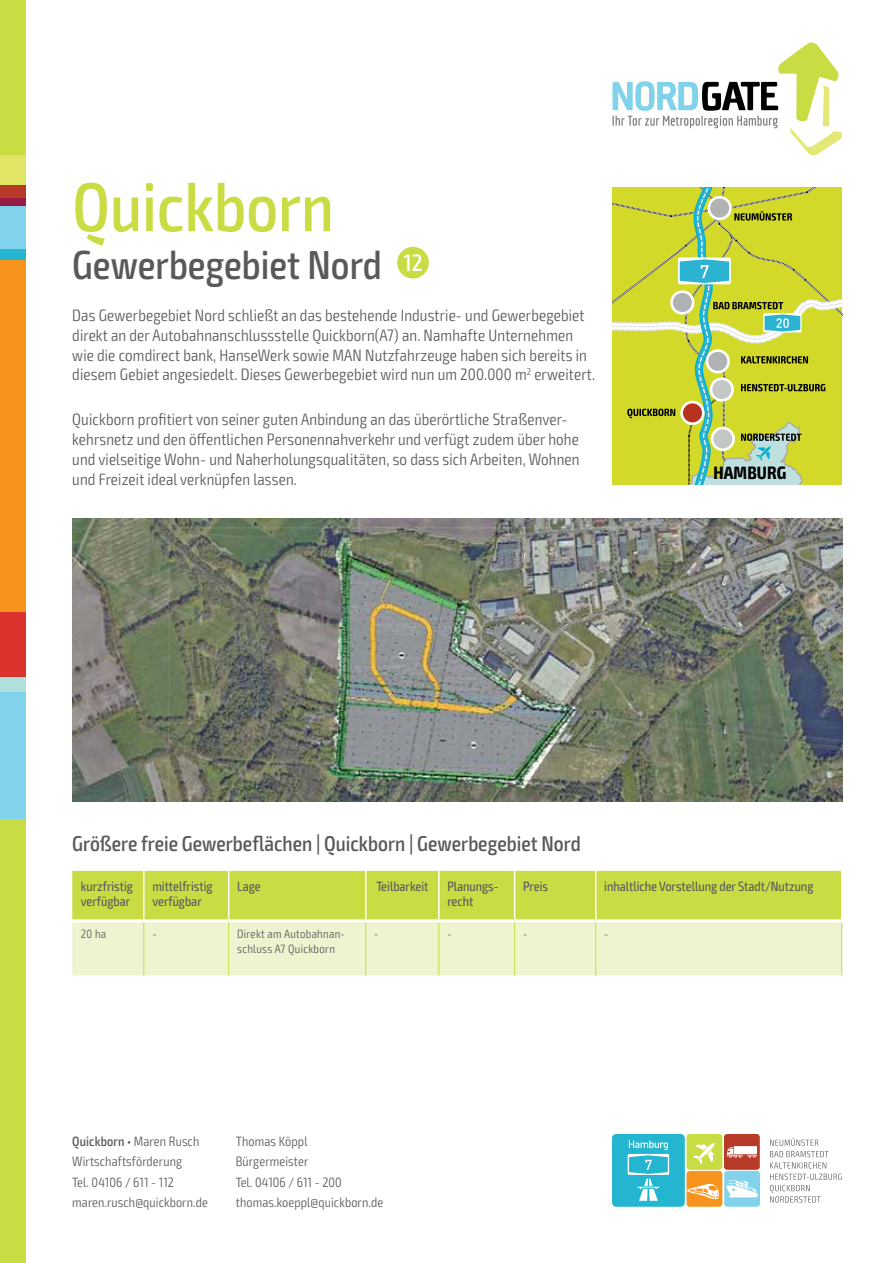
<style>
.page{position:relative;width:893px;height:1263px;background:#fff}
.page>*{position:absolute;margin:0;border:0;box-sizing:border-box;transform-origin:0 0}
.t1{font:500 condensed 69px "Exo 2";color:#cadc44}
.t2{font:500 condensed 40.5px "Exo 2";color:#58595b}
.t3{font:500 condensed 21.45px "Exo 2";color:#58595b}
.t4{font:700 condensed 17.85px "Exo 2";letter-spacing:.01em;color:#000}
.t5{font:300 condensed 16.5px/19.8px "Exo 2";letter-spacing:.01em;color:#58595b}
.t6{font:300 condensed 13.5px/20.2px "Exo 2";letter-spacing:.01em;color:#58595b}
.t7{font:condensed 13.5px/15px "Exo 2";color:#58595b}
.t8{font:300 condensed 12px/15px "Exo 2";letter-spacing:.025em;color:#58595b}
.s1{font-weight:500}
</style>
<div class="page">
<div style="left:0;top:0;width:25px;height:1263px;background:#cadc44"></div>
<div style="left:0;top:155px;width:25px;height:51px;background:#e0e566"></div>
<div style="left:0;top:186px;width:25px;height:14px;background:#b83b2a"></div>
<div style="left:0;top:257px;width:25px;height:362px;background:#f7941e"></div>
<div style="left:0;top:205px;width:25px;height:51px;background:#81d3eb"></div>
<div style="left:0;top:249px;width:25px;height:11px;background:#24b6d1"></div>
<div style="left:0;top:198px;width:25px;height:8px;background:#981b45"></div>
<div style="left:0;top:612px;width:25px;height:68px;background:#db332d"></div>
<div style="left:0;top:690px;width:25px;height:129px;background:#81d3eb"></div>
<div style="left:0;top:677px;width:25px;height:14px;background:#b0dfdc"></div>
<svg style="left:612px;top:187px;width:230px;height:298px;background:#c2d148"></svg>
<div style="left:724px;top:1134px;width:36px;height:36px;background:#b83b2a;border-radius:3px"></div>
<svg style="left:727px;top:1146px;width:30px;height:12px"></svg>
<div style="left:687px;top:1171px;width:35px;height:36px;background:#f7941e;border-radius:3px"></div>
<svg style="left:687px;top:1183px;width:32px;height:16px"></svg>
<div style="left:687px;top:1134px;width:35px;height:36px;background:#cadc44;border-radius:3px"></div>
<svg style="left:693px;top:1142px;width:22px;height:22px"></svg>
<div style="left:724px;top:1171px;width:36px;height:36px;background:#81d3eb;border-radius:3px"></div>
<svg style="left:726px;top:1180px;width:32px;height:17px"></svg>
<svg style="left:770px;top:1138px;width:72px;height:64px"></svg>
<div style="left:612px;top:1134px;width:73px;height:73px;background:#24b6d1;border-radius:4px"></div>
<div style="left:628px;top:1154px;width:41px;height:21px;background:#fff;border-radius:2px"></div>
<svg style="left:629px;top:1140px;width:39px;height:61px"></svg>
<svg style="left:612px;top:42px;width:231px;height:114px"></svg>
<div style="left:397px;top:247px;width:32px;height:31px;background:#cadc44;border-radius:50%"></div>
<img style="left:72px;top:519px;width:770px;height:282px">
<svg style="left:72px;top:871px;width:769px;height:104px;background:#dde88e"></svg>
<hr style="left:841px;top:922px;width:1px;height:53px;background:#cadc44">
<hr style="left:143px;top:922px;width:1px;height:53px;background:#cadc44">
<hr style="left:228px;top:922px;width:1px;height:53px;background:#cadc44">
<hr style="left:365px;top:922px;width:1px;height:53px;background:#cadc44">
<hr style="left:438px;top:922px;width:1px;height:53px;background:#cadc44">
<hr style="left:514px;top:922px;width:1px;height:53px;background:#cadc44">
<hr style="left:595px;top:922px;width:1px;height:53px;background:#cadc44">
<hr style="left:143px;top:871px;width:2px;height:48px;background:#fff">
<hr style="left:228px;top:871px;width:1px;height:48px;background:#fff">
<hr style="left:365px;top:871px;width:2px;height:48px;background:#fff">
<hr style="left:438px;top:871px;width:2px;height:48px;background:#fff">
<hr style="left:514px;top:871px;width:1px;height:48px;background:#fff">
<hr style="left:595px;top:871px;width:1px;height:48px;background:#fff">
<hr style="left:72px;top:919px;width:72px;height:3px;background:#fff">
<hr style="left:144px;top:919px;width:85px;height:3px;background:#fff">
<hr style="left:229px;top:919px;width:137px;height:3px;background:#fff">
<hr style="left:366px;top:919px;width:73px;height:3px;background:#fff">
<hr style="left:439px;top:919px;width:76px;height:3px;background:#fff">
<hr style="left:515px;top:919px;width:81px;height:3px;background:#fff">
<hr style="left:596px;top:919px;width:246px;height:3px;background:#fff">
<h1 class="t1" style="left:72px;top:166px;width:263px">Quickborn</h1>
<h2 class="t2" style="left:72px;top:241px;width:352px">Gewerbegebiet Nord <sup>12</sup></h2>
<p class="t5" style="left:72px;top:306px;width:524px">Das Gewerbegebiet Nord schließt an das bestehende Industrie- und Gewerbegebiet direkt an der Autobahnanschlussstelle Quickborn(A7) an. Namhafte Unternehmen wie die comdirect bank, HanseWerk sowie MAN Nutzfahrzeuge haben sich bereits in diesem Gebiet angesiedelt. Dieses Gewerbegebiet wird nun um 200.000 m<sup>2</sup> erweitert.</p>
<p class="t5" style="left:72px;top:410px;width:509px">Quickborn profitiert von seiner guten Anbindung an das überörtliche Straßenver&shy;kehrsnetz und den öffentlichen Personennahverkehr und verfügt zudem über hohe und vielseitige Wohn- und Naherholungsqualitäten, so dass sich Arbeiten, Wohnen und Freizeit ideal verknüpfen lassen.</p>
<p class="t4" style="left:713px;top:462px;width:75px">HAMBURG</p>
<h3 class="t3" style="left:72px;top:831px;width:510px">Größere freie Gewerbeflächen | Quickborn | Gewerbegebiet Nord</h3>
<p class="t7" style="left:81px;top:879px;width:54px">kurzfristig verfügbar</p>
<p class="t7" style="left:152px;top:879px;width:62px">mittelfristig verfügbar</p>
<p class="t7" style="left:237px;top:879px;width:25px">Lage</p>
<p class="t7" style="left:376px;top:879px;width:54px">Teilbarkeit</p>
<p class="t7" style="left:447px;top:879px;width:53px">Planungs&shy;recht</p>
<p class="t7" style="left:523px;top:879px;width:27px">Preis</p>
<p class="t7" style="left:604px;top:879px;width:211px">inhaltliche Vorstellung der Stadt/Nutzung</p>
<p class="t8" style="left:81px;top:926px;width:27px">20 ha</p>
<p class="t8" style="left:152px;top:926px;width:6px">-</p>
<p class="t8" style="left:237px;top:926px;width:109px">Direkt am Autobahnan&shy;schluss A7 Quickborn</p>
<p class="t8" style="left:374px;top:926px;width:6px">-</p>
<p class="t8" style="left:447px;top:926px;width:6px">-</p>
<p class="t8" style="left:523px;top:926px;width:6px">-</p>
<p class="t8" style="left:604px;top:926px;width:6px">-</p>
<p class="t6" style="left:72px;top:1131px;width:137px"><span class="s1">Quickborn •</span> Maren Rusch<br>Wirtschaftsförderung<br>Tel. 04106 / 611 - 112 maren.rusch@quickborn.de</p>
<p class="t6" style="left:236px;top:1131px;width:149px">Thomas Köppl<br>Bürgermeister<br>Tel. 04106 / 611 - 200 thomas.koeppl@quickborn.de</p>
</div>
